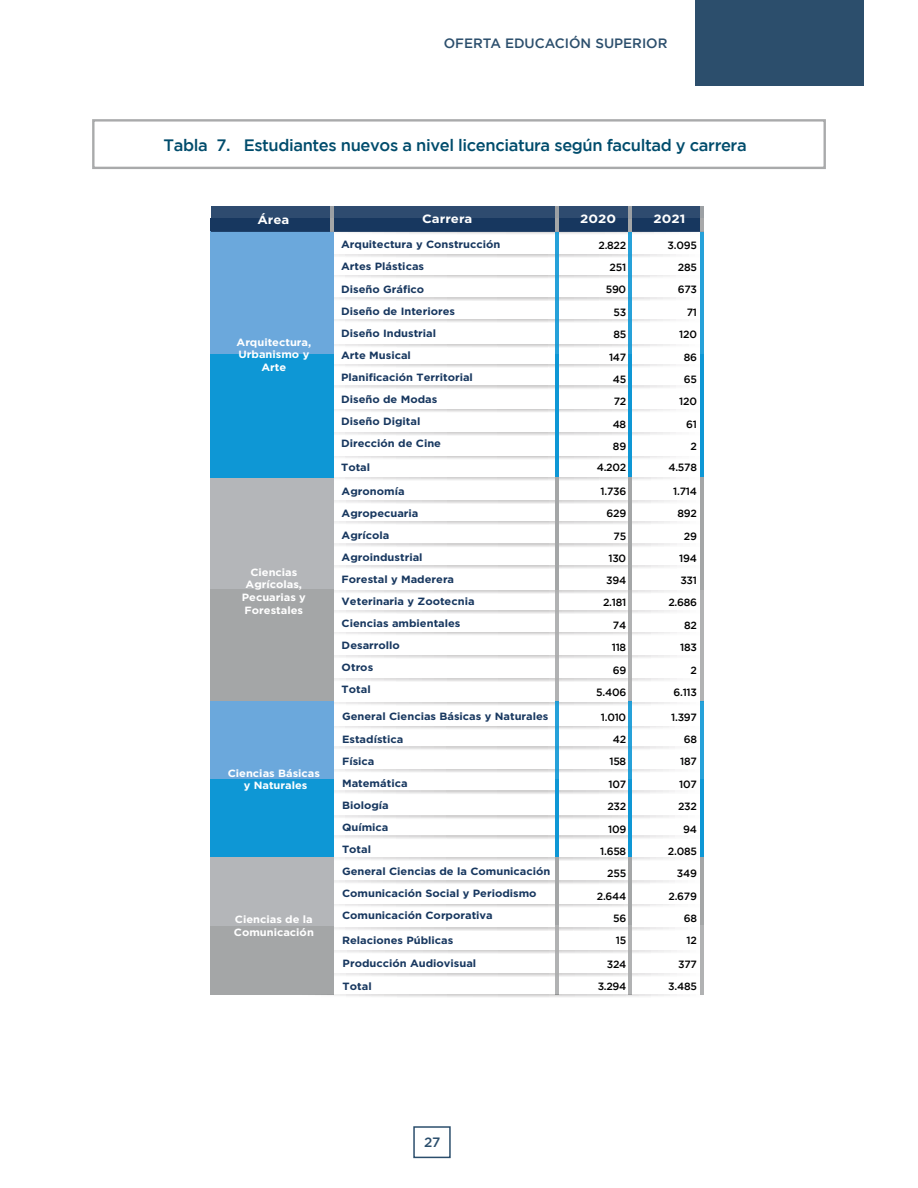
<style>
.page{position:relative;width:918px;height:1188px;background:#fff}
.page>*{position:absolute;margin:0;border:0;box-sizing:border-box;transform-origin:0 0}
.t1{font:500 16.5px "Gotham";letter-spacing:-.025em;color:#004c6c}
.t2{font:500 13.5px "Gotham";color:#2b4e6c}
.t3{font:700 12px "Gotham";color:#fff;scale:1.1 1}
.t4{font:700 10.5px/22px "Gotham";color:#17375f;scale:1.06 1}
.t5{font:500 10.5px "Gotham";letter-spacing:-.025em;color:#000}
.t6{font:700 10.5px/12.6px "Gotham";color:#fff;text-align:center;scale:1.06 1}
</style>
<div class="page">
<div style="left:696px;top:0;width:168px;height:85px;background:#2c4e6c"></div>
<div style="left:413px;top:1126px;width:38px;height:32px;border:2px solid #2b4e6c"></div>
<svg style="left:334px;top:973px;width:343px;height:4px"></svg>
<svg style="left:334px;top:857px;width:341px;height:4px"></svg>
<svg style="left:334px;top:881px;width:341px;height:3px"></svg>
<svg style="left:334px;top:904px;width:341px;height:4px"></svg>
<svg style="left:334px;top:816px;width:341px;height:3px"></svg>
<svg style="left:334px;top:928px;width:341px;height:3px"></svg>
<svg style="left:334px;top:791px;width:341px;height:3px"></svg>
<svg style="left:334px;top:836px;width:341px;height:3px"></svg>
<svg style="left:334px;top:747px;width:341px;height:3px"></svg>
<svg style="left:334px;top:726px;width:341px;height:3px"></svg>
<svg style="left:334px;top:769px;width:341px;height:4px"></svg>
<svg style="left:334px;top:950px;width:343px;height:4px"></svg>
<svg style="left:334px;top:632px;width:343px;height:4px"></svg>
<svg style="left:334px;top:655px;width:343px;height:4px"></svg>
<svg style="left:334px;top:679px;width:343px;height:3px"></svg>
<svg style="left:334px;top:590px;width:343px;height:4px"></svg>
<svg style="left:334px;top:702px;width:343px;height:4px"></svg>
<svg style="left:334px;top:565px;width:343px;height:4px"></svg>
<svg style="left:334px;top:610px;width:343px;height:4px"></svg>
<svg style="left:334px;top:521px;width:343px;height:4px"></svg>
<svg style="left:334px;top:501px;width:343px;height:3px"></svg>
<svg style="left:334px;top:544px;width:343px;height:3px"></svg>
<svg style="left:334px;top:477px;width:342px;height:4px"></svg>
<svg style="left:334px;top:386px;width:342px;height:3px"></svg>
<svg style="left:334px;top:409px;width:342px;height:4px"></svg>
<svg style="left:334px;top:432px;width:342px;height:4px"></svg>
<svg style="left:334px;top:344px;width:342px;height:4px"></svg>
<svg style="left:334px;top:456px;width:342px;height:3px"></svg>
<svg style="left:334px;top:319px;width:342px;height:4px"></svg>
<svg style="left:334px;top:364px;width:342px;height:4px"></svg>
<svg style="left:334px;top:275px;width:342px;height:4px"></svg>
<svg style="left:334px;top:254px;width:342px;height:4px"></svg>
<svg style="left:334px;top:298px;width:342px;height:3px"></svg>
<svg style="left:334px;top:231px;width:366px;height:4px"></svg>
<div style="left:92px;top:119px;width:734px;height:50px;border:2px solid #a9aaab"></div>
<div style="left:211px;top:478px;width:123px;height:223px;background:#b4b6b9"></div>
<div style="left:211px;top:589px;width:123px;height:112px;background:#a4a6a7"></div>
<div style="left:211px;top:231px;width:123px;height:247px;background:#6ba8dc"></div>
<div style="left:211px;top:354px;width:123px;height:124px;background:#0e97d5"></div>
<hr style="left:556px;top:576px;width:3px;height:126px;background:#a9aaab">
<hr style="left:629px;top:576px;width:3px;height:126px;background:#a9aaab">
<hr style="left:700px;top:576px;width:4px;height:126px;background:#b1b2b3">
<hr style="left:556px;top:477px;width:3px;height:113px;background:#a4a6a7">
<hr style="left:556px;top:231px;width:3px;height:246px;background:#0e97d5">
<hr style="left:629px;top:231px;width:3px;height:246px;background:#0e97d5">
<hr style="left:700px;top:231px;width:4px;height:246px;background:#26a1d9">
<hr style="left:556px;top:702px;width:3px;height:155px;background:#0e97d5">
<hr style="left:629px;top:702px;width:3px;height:155px;background:#0e97d5">
<hr style="left:700px;top:702px;width:4px;height:155px;background:#26a1d9">
<svg style="left:211px;top:206px;width:489px;height:13px;background:#2c4a6e"></svg>
<div style="left:211px;top:219px;width:493px;height:12px;background:#17375f"></div>
<hr style="left:556px;top:206px;width:3px;height:26px;background:#a9aaab">
<hr style="left:331px;top:206px;width:3px;height:25px;background:#a9aaab">
<hr style="left:629px;top:206px;width:3px;height:25px;background:#a9aaab">
<hr style="left:700px;top:354px;width:4px;height:123px;background:#0e97d5">
<hr style="left:629px;top:477px;width:3px;height:113px;background:#a4a6a7">
<hr style="left:700px;top:477px;width:4px;height:113px;background:#a4a6a7">
<div style="left:211px;top:701px;width:123px;height:157px;background:#6ba8dc"></div>
<div style="left:211px;top:780px;width:123px;height:78px;background:#0e97d5"></div>
<hr style="left:700px;top:779px;width:4px;height:78px;background:#0e97d5">
<hr style="left:700px;top:206px;width:4px;height:25px;background:#a9aaab">
<div style="left:211px;top:857px;width:123px;height:137px;background:#b4b6b9"></div>
<div style="left:211px;top:926px;width:123px;height:68px;background:#a4a6a7"></div>
<hr style="left:556px;top:925px;width:3px;height:69px;background:#a9aaab">
<hr style="left:556px;top:857px;width:3px;height:68px;background:#a4a6a7">
<hr style="left:629px;top:925px;width:3px;height:69px;background:#a9aaab">
<hr style="left:629px;top:857px;width:3px;height:68px;background:#a4a6a7">
<hr style="left:700px;top:925px;width:4px;height:69px;background:#b1b2b3">
<hr style="left:700px;top:857px;width:4px;height:68px;background:#a4a6a7">
<svg style="left:296px;top:994px;width:407px;height:3px"></svg>
<p class="t2" style="left:444px;top:35px;width:225px">OFERTA EDUCACIÓN SUPERIOR</p>
<h1 class="t1" style="left:163px;top:136px;width:585px">Tabla 7. Estudiantes nuevos a nivel licenciatura según facultad y carrera</h1>
<p class="t3" style="left:257px;top:211px;width:31px">Área</p>
<p class="t6" style="left:237px;top:336px;width:72px">Arquitectura,<br>Urbanismo y<br>Arte</p>
<p class="t6" style="left:242px;top:566px;width:62px">Ciencias<br>Agrícolas,<br>Pecuarias y<br>Forestales</p>
<p class="t6" style="left:228px;top:767px;width:89px">Ciencias Básicas y Naturales</p>
<p class="t6" style="left:234px;top:913px;width:77px;text-align:left">Ciencias de la<br>Comunicación</p>
<p class="t3" style="left:422px;top:211px;width:47px">Carrera</p>
<p class="t3" style="left:580px;top:211px;width:34px">2020</p>
<p class="t3" style="left:653px;top:211px;width:30px">2021</p>
<p class="t5" style="left:599px;top:239px;width:29px">2.822</p>
<p class="t5" style="left:668px;top:239px;width:31px">3.095</p>
<p class="t5" style="left:610px;top:261px;width:18px">251</p>
<p class="t5" style="left:678px;top:261px;width:21px">285</p>
<p class="t5" style="left:606px;top:284px;width:22px">590</p>
<p class="t5" style="left:678px;top:284px;width:21px">673</p>
<p class="t5" style="left:613px;top:306px;width:14px">53</p>
<p class="t5" style="left:687px;top:306px;width:12px">71</p>
<p class="t5" style="left:613px;top:328px;width:14px">85</p>
<p class="t5" style="left:679px;top:328px;width:19px">120</p>
<p class="t5" style="left:609px;top:351px;width:19px">147</p>
<p class="t5" style="left:684px;top:351px;width:15px">86</p>
<p class="t5" style="left:613px;top:373px;width:15px">45</p>
<p class="t5" style="left:684px;top:373px;width:15px">65</p>
<p class="t5" style="left:614px;top:395px;width:14px">72</p>
<p class="t5" style="left:679px;top:395px;width:19px">120</p>
<p class="t5" style="left:613px;top:418px;width:15px">48</p>
<p class="t5" style="left:686px;top:418px;width:12px">61</p>
<p class="t5" style="left:613px;top:440px;width:15px">89</p>
<p class="t5" style="left:691px;top:440px;width:8px">2</p>
<p class="t4" style="left:341px;top:234px;width:152px">Arquitectura y Construcción<br>Artes Plásticas<br>Diseño Gráfico<br>Diseño de Interiores<br>Diseño Industrial<br>Arte Musical<br>Planificación Territorial<br>Diseño de Modas<br>Diseño Digital<br>Dirección de Cine</p>
<p class="t4" style="left:341px;top:456px;width:29px">Total</p>
<p class="t5" style="left:597px;top:461px;width:31px">4.202</p>
<p class="t5" style="left:668px;top:461px;width:30px">4.578</p>
<p class="t4" style="left:342px;top:480px;width:127px">Agronomía<br>Agropecuaria<br>Agrícola<br>Agroindustrial<br>Forestal y Maderera<br>Veterinaria y Zootecnia<br>Ciencias ambientales<br>Desarrollo<br>Otros<br>Total</p>
<p class="t5" style="left:601px;top:485px;width:27px">1.736</p>
<p class="t5" style="left:673px;top:485px;width:25px">1.714</p>
<p class="t5" style="left:607px;top:507px;width:21px">629</p>
<p class="t5" style="left:678px;top:507px;width:21px">892</p>
<p class="t5" style="left:614px;top:530px;width:14px">75</p>
<p class="t5" style="left:684px;top:530px;width:15px">29</p>
<p class="t5" style="left:608px;top:552px;width:19px">130</p>
<p class="t5" style="left:679px;top:552px;width:19px">194</p>
<p class="t5" style="left:606px;top:575px;width:22px">394</p>
<p class="t5" style="left:680px;top:575px;width:18px">331</p>
<p class="t5" style="left:603px;top:597px;width:25px">2.181</p>
<p class="t5" style="left:668px;top:597px;width:30px">2.686</p>
<p class="t5" style="left:613px;top:619px;width:15px">74</p>
<p class="t5" style="left:684px;top:619px;width:14px">82</p>
<p class="t5" style="left:612px;top:642px;width:16px">118</p>
<p class="t5" style="left:680px;top:642px;width:18px">183</p>
<p class="t5" style="left:613px;top:664px;width:15px">69</p>
<p class="t5" style="left:691px;top:664px;width:8px">2</p>
<p class="t5" style="left:596px;top:686px;width:31px">5.406</p>
<p class="t5" style="left:673px;top:686px;width:25px">6.113</p>
<p class="t4" style="left:342px;top:706px;width:198px">General Ciencias Básicas y Naturales<br>Estadística<br>Física<br>Matemática<br>Biología<br>Química<br>Total<br>General Ciencias de la Comunicación<br>Comunicación Social y Periodismo<br>Comunicación Corporativa</p>
<p class="t4" style="left:342px;top:929px;width:107px">Relaciones Públicas</p>
<p class="t5" style="left:616px;top:934px;width:12px">15</p>
<p class="t5" style="left:687px;top:934px;width:12px">12</p>
<p class="t5" style="left:601px;top:711px;width:27px">1.010</p>
<p class="t5" style="left:671px;top:711px;width:27px">1.397</p>
<p class="t5" style="left:613px;top:734px;width:15px">42</p>
<p class="t5" style="left:684px;top:734px;width:15px">68</p>
<p class="t5" style="left:609px;top:756px;width:18px">158</p>
<p class="t5" style="left:680px;top:756px;width:18px">187</p>
<p class="t5" style="left:609px;top:778px;width:19px">107</p>
<p class="t5" style="left:679px;top:778px;width:19px">107</p>
<p class="t5" style="left:607px;top:801px;width:20px">232</p>
<p class="t5" style="left:678px;top:801px;width:20px">232</p>
<p class="t5" style="left:608px;top:823px;width:20px">109</p>
<p class="t5" style="left:683px;top:823px;width:15px">94</p>
<p class="t5" style="left:600px;top:845px;width:28px">1.658</p>
<p class="t5" style="left:668px;top:845px;width:31px">2.085</p>
<p class="t5" style="left:607px;top:868px;width:20px">255</p>
<p class="t5" style="left:677px;top:868px;width:22px">349</p>
<p class="t5" style="left:597px;top:890px;width:31px">2.644</p>
<p class="t5" style="left:669px;top:890px;width:30px">2.679</p>
<p class="t5" style="left:613px;top:912px;width:15px">56</p>
<p class="t5" style="left:684px;top:912px;width:15px">68</p>
<p class="t4" style="left:343px;top:953px;width:128px">Producción Audiovisual<br>Total</p>
<p class="t5" style="left:607px;top:958px;width:21px">324</p>
<p class="t5" style="left:678px;top:958px;width:20px">377</p>
<p class="t5" style="left:598px;top:981px;width:30px">3.294</p>
<p class="t5" style="left:668px;top:981px;width:30px">3.485</p>
<p class="t2" style="left:424px;top:1134px;width:18px">27</p>
</div>
